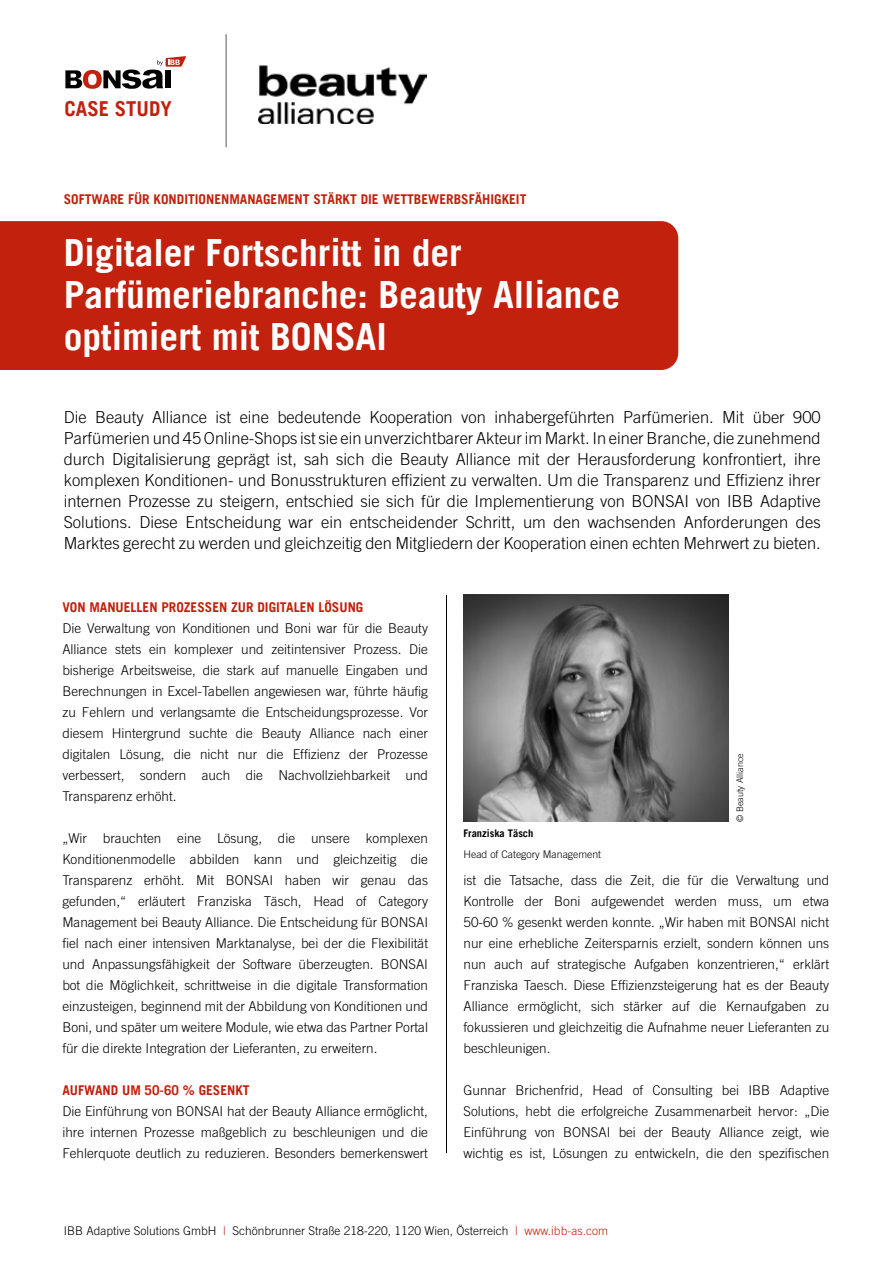
<style>
.page{position:relative;width:893px;height:1263px;background:#fff}
.page>*{position:absolute;margin:0;border:0;box-sizing:border-box;transform-origin:0 0}
.t1{font:700 37.5px/42px "Trade Gothic LT";color:#fff}
.t2{font:700 20.55px "Trade Gothic LT";color:#c1210d}
.t3{font:300 16.5px/21px "Trade Gothic LT Std";color:#000;text-align:justify}
.t4{font:300 13.5px/21px "Trade Gothic LT Std";color:#000;text-align:justify}
.t5{font:700 13.5px "Trade Gothic LT";color:#c1210d}
.t6{font:300 12px "Trade Gothic LT Std";color:#000}
.t7{font:300 10.5px "Trade Gothic LT Std";color:#000}
.t8{font:700 10.5px "Trade Gothic LT";color:#000}
.t9{font:300 9px "Trade Gothic LT Std";color:#000}
.s1{color:#c1210d}
</style>
<div class="page">
<img style="left:463px;top:595px;width:265px;height:226px">
<div style="left:0;top:221px;width:678px;height:149px;background:#c1210d"></div>
<hr style="left:446px;top:595px;width:1px;height:558px;background:#000">
<svg style="left:65px;top:56px;width:121px;height:33px"></svg>
<hr style="left:226px;top:34px;width:1px;height:113px;background:#575756">
<img style="left:258px;top:66px;width:169px;height:58px">
<h2 class="t2" style="left:64px;top:96px;width:109px">CASE STUDY</h2>
<p class="t5" style="left:64px;top:191px;width:464px">SOFTWARE FÜR KONDITIONENMANAGEMENT STÄRKT DIE WETTBEWERBSFÄHIGKEIT</p>
<h1 class="t1" style="left:64px;top:231px;width:558px">Digitaler Fortschritt in der<br>Parfümeriebranche: Beauty Alliance optimiert mit BONSAI</h1>
<p class="t3" style="left:64px;top:406px;width:758px">Die Beauty Alliance ist eine bedeutende Kooperation von inhabergeführten Parfümerien. Mit über 900<br>Parfümerien und 45 Online-Shops ist sie ein unverzichtbarer Akteur im Markt. In einer Branche, die zunehmend durch Digitalisierung geprägt ist, sah sich die Beauty Alliance mit der Herausforderung konfrontiert, ihre komplexen Konditionen- und Bonusstrukturen effizient zu verwalten. Um die Transparenz und Effizienz ihrer internen Prozesse zu steigern, entschied sie sich für die Implementierung von BONSAI von IBB Adaptive Solutions. Diese Entscheidung war ein entscheidender Schritt, um den wachsenden Anforderungen des Marktes gerecht zu werden und gleichzeitig den Mitgliedern der Kooperation einen echten Mehrwert zu bieten.</p>
<p class="t5" style="left:62px;top:599px;width:303px">VON MANUELLEN PROZESSEN ZUR DIGITALEN LÖSUNG</p>
<p class="t4" style="left:62px;top:617px;width:367px">Die Verwaltung von Konditionen und Boni war für die Beauty Alliance stets ein komplexer und zeitintensiver Prozess. Die bisherige Arbeitsweise, die stark auf manuelle Eingaben und Berechnungen in Excel-Tabellen angewiesen war, führte häufig zu Fehlern und verlangsamte die Entscheidungsprozesse. Vor diesem Hintergrund suchte die Beauty Alliance nach einer digitalen Lösung, die nicht nur die Effizienz der Prozesse verbessert, sondern auch die Nachvollziehbarkeit und Transparenz erhöht.</p>
<p class="t4" style="left:62px;top:827px;width:367px">„Wir brauchten eine Lösung, die unsere komplexen Konditionenmodelle abbilden kann und gleichzeitig die Transparenz erhöht. Mit BONSAI haben wir genau das gefunden,“ erläutert Franziska Täsch, Head of Category Management bei Beauty Alliance. Die Entscheidung für BONSAI fiel nach einer intensiven Marktanalyse, bei der die Flexibilität und Anpassungsfähigkeit der Software überzeugten. BONSAI bot die Möglichkeit, schrittweise in die digitale Transformation einzusteigen, beginnend mit der Abbildung von Konditionen und Boni, und später um weitere Module, wie etwa das Partner Portal für die direkte Integration der Lieferanten, zu erweitern.</p>
<p class="t5" style="left:62px;top:1082px;width:189px">AUFWAND UM 50-60 % GESENKT</p>
<p class="t4" style="left:62px;top:1100px;width:367px">Die Einführung von BONSAI hat der Beauty Alliance ermöglicht, ihre internen Prozesse maßgeblich zu beschleunigen und die Fehlerquote deutlich zu reduzieren. Besonders bemerkenswert</p>
<p class="t8" style="left:463px;top:827px;width:71px">Franziska Täsch</p>
<p class="t7" style="left:463px;top:848px;width:139px">Head of Category Management</p>
<p class="t9" style="left:735px;top:822px;width:70px;rotate:-90deg">© Beauty Alliance</p>
<p class="t4" style="left:463px;top:869px;width:367px">ist die Tatsache, dass die Zeit, die für die Verwaltung und Kontrolle der Boni aufgewendet werden muss, um etwa 50-60 % gesenkt werden konnte. „Wir haben mit BONSAI nicht nur eine erhebliche Zeitersparnis erzielt, sondern können uns nun auch auf strategische Aufgaben konzentrieren,“ erklärt Franziska Taesch. Diese Effizienzsteigerung hat es der Beauty Alliance ermöglicht, sich stärker auf die Kernaufgaben zu fokussieren und gleichzeitig die Aufnahme neuer Lieferanten zu beschleunigen.</p>
<p class="t4" style="left:463px;top:1079px;width:367px">Gunnar Brichenfrid, Head of Consulting bei IBB Adaptive Solutions, hebt die erfolgreiche Zusammenarbeit hervor: „Die Einführung von BONSAI bei der Beauty Alliance zeigt, wie wichtig es ist, Lösungen zu entwickeln, die den spezifischen</p>
<p class="t6" style="left:64px;top:1224px;width:546px">IBB Adaptive Solutions GmbH <span class="s1">|</span> Schönbrunner Straße 218-220, 1120 Wien, Österreich <span class="s1">| www.ibb-as.com</span></p>
</div>
